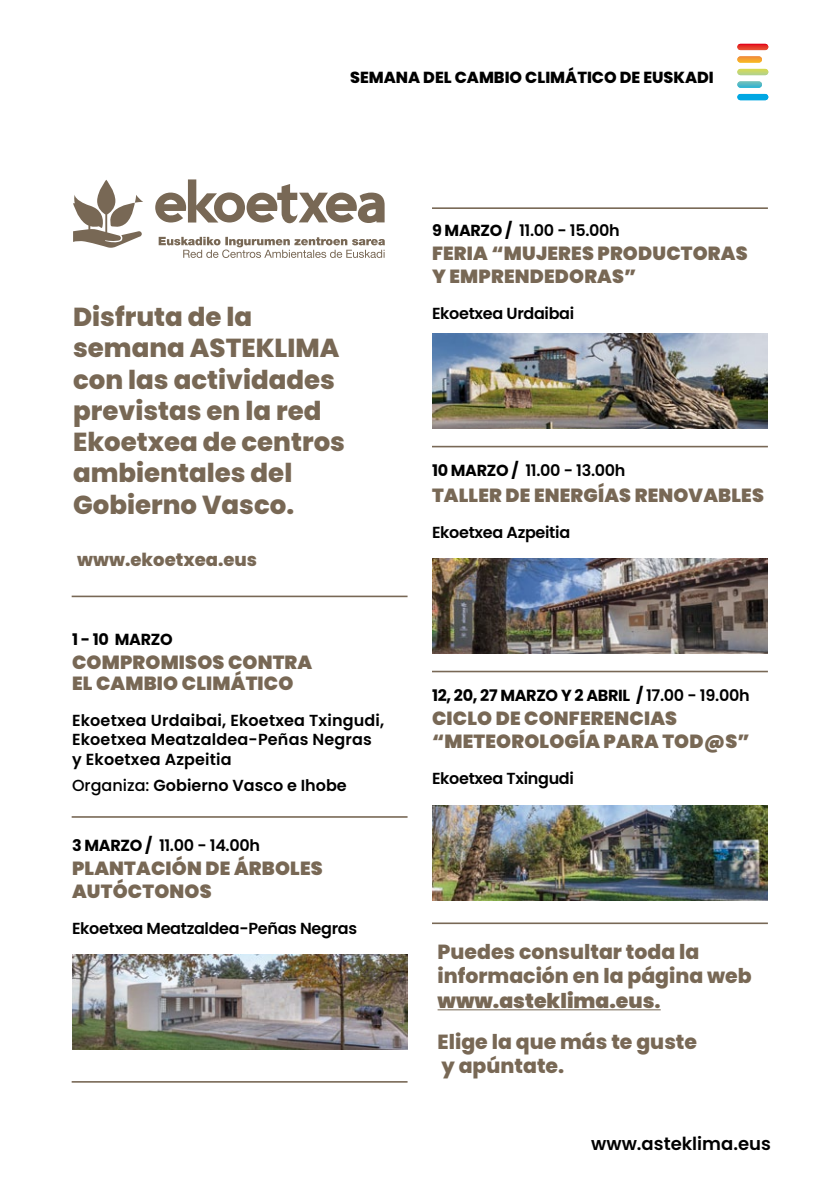
<style>
.page{position:relative;width:840px;height:1191px;background:#fff}
.page>*{position:absolute;margin:0;border:0;box-sizing:border-box;transform-origin:0 0}
.t1{font:800 26px/31.2px "Poppins";color:#786855}
.t2{font:800 20.4px/24.4px "Poppins";color:#786855}
.t3{font:900 19px/22.8px "Poppins";letter-spacing:.01em;color:#786855}
.t4{font:600 18px "Poppins";color:#000}
.t5{font:800 18px "Poppins";color:#786855}
.t6{font:600 16px "Poppins";letter-spacing:-.02em;color:#000}
.t7{font:600 16px/19.2px "Poppins";letter-spacing:.01em;color:#000}
.t8{font:700 16px "Poppins";letter-spacing:-.02em;color:#000}
.t9{font:800 16px "Poppins";color:#000}
.t10{font:600 16px "Poppins";color:#000}
.s1{font-weight:500}
.s2{font-weight:700}
.s3{font-weight:900}
</style>
<div class="page">
<hr style="left:432px;top:207px;width:335px;height:2px;background:#786855">
<hr style="left:432px;top:922px;width:335px;height:2px;background:#786855">
<hr style="left:432px;top:446px;width:335px;height:1px;background:#786855">
<hr style="left:432px;top:670px;width:335px;height:2px;background:#786855">
<hr style="left:72px;top:816px;width:335px;height:1px;background:#786855">
<hr style="left:72px;top:595px;width:335px;height:2px;background:#786855">
<hr style="left:72px;top:1081px;width:335px;height:1px;background:#786855">
<svg style="left:737px;top:44px;width:30px;height:56px"></svg>
<img style="left:72px;top:954px;width:336px;height:95px">
<img style="left:432px;top:558px;width:335px;height:95px">
<img style="left:432px;top:805px;width:335px;height:95px">
<img style="left:432px;top:334px;width:335px;height:95px">
<svg style="left:73px;top:179px;width:312px;height:79px"></svg>
<hr style="left:437px;top:1009px;width:223px;height:1px;background:#786855">
<p class="t9" style="left:350px;top:68px;width:365px">SEMANA DEL CAMBIO CLIMÁTICO DE EUSKADI</p>
<h1 class="t1" style="left:73px;top:302px;width:273px">Disfruta de la semana ASTEKLIMA con las actividades previstas en la red<br>Ekoetxea de centros ambientales del<br>Gobierno Vasco.</h1>
<p class="t5" style="left:77px;top:549px;width:181px">www.ekoetxea.eus</p>
<p class="t8" style="left:72px;top:629px;width:69px">1 - 10 MARZO</p>
<p class="t3" style="left:72px;top:651px;width:241px;line-height:21.6px">COMPROMISOS CONTRA<br>EL CAMBIO CLIMÁT</p>
<p class="t3" style="left:257px;top:672px;width:37px">ICO</p>
<p class="t7" style="left:72px;top:711px;width:313px">Ekoetxea Urdaibai, Ekoetxea Txingudi,<br>Ekoetxea Meatzaldea-Peñas Negras y Ekoetxea Azpeitia</p>
<p class="t10" style="left:72px;top:775px;width:276px"><span class="s1">Organiza:</span> Gobierno Vasco e Ihobe</p>
<p class="t8" style="left:72px;top:836px;width:39px">3 MARZO</p>
<p class="t6" style="left:145px;top:836px;width:116px"><span class="s2">/</span> 11.00 - 14.00h</p>
<p class="t3" style="left:72px;top:857px;width:252px">PLANTACIÓN DE ÁRBOLES<br>AUTÓCTONOS</p>
<p class="t6" style="left:72px;top:918px;width:286px">Ekoetxea Meatzaldea-Peñas Negras</p>
<p class="t8" style="left:432px;top:221px;width:39px">9 MARZO</p>
<p class="t6" style="left:505px;top:221px;width:116px"><span class="s2">/</span> 11.00 - 15.00h</p>
<p class="t3" style="left:432px;top:242px;width:317px">FERIA “MUJERES PRODUCTORAS<br>Y EMPRENDEDORAS”</p>
<p class="t6" style="left:432px;top:304px;width:144px">Ekoetxea Urdaibai</p>
<p class="t8" style="left:432px;top:461px;width:45px">10 MARZO</p>
<p class="t6" style="left:511px;top:461px;width:115px"><span class="s2">/</span> 11.00 - 13.00h</p>
<p class="t3" style="left:432px;top:484px;width:333px">TALLER DE ENERGÍAS RENOVABLES</p>
<p class="t6" style="left:432px;top:523px;width:140px">Ekoetxea Azpeitia</p>
<p class="t8" style="left:432px;top:686px;width:95px">12, 20, 27 MARZO</p>
<p class="t6" style="left:560px;top:686px;width:190px"><span class="s2">Y 2 ABRIL /</span> 17.00 - 19.00h</p>
<p class="t3" style="left:432px;top:707px;width:319px">CICLO DE CONFERENCIAS “METEOROLOGÍA PARA TOD@S”</p>
<p class="t6" style="left:432px;top:768px;width:143px">Ekoetxea Txingudi</p>
<p class="t2" style="left:437px;top:939px;width:315px">Puedes consultar toda la información en la página web<br><span class="s3">WWW.ASTEKLIMA.EUS</span>.</p>
<p class="t2" style="left:437px;top:1029px;width:261px">Elige la que más te guste y apúntate.</p>
<p class="t4" style="left:591px;top:1133px;width:181px">www.asteklima.eus</p>
</div>
